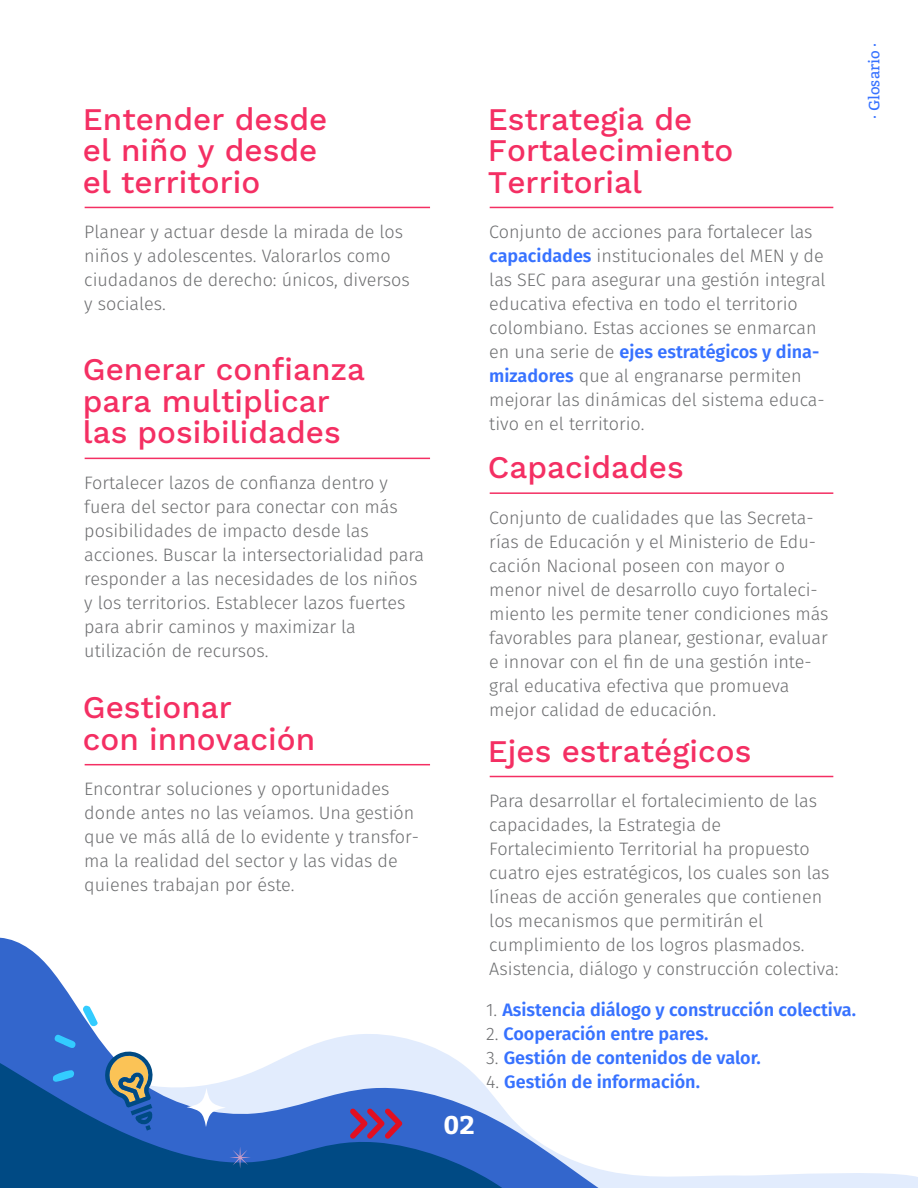
<style>
.page{position:relative;width:918px;height:1188px;background:#fff}
.page>*{position:absolute;margin:0;border:0;box-sizing:border-box;transform-origin:0 0}
.t1{font:31.5px/31.5px "Work Sans";color:#f42f63}
.t2{font:700 25.5px "Bitter";color:#fff}
.t3{font:300 18px/24px "Fira Sans";color:#6d6e70}
.t4{font:600 18px "Fira Sans";color:#3772ff}
.t5{font:15px "Bitter";color:#3772ff}
.s1{font-weight:600;color:#3772ff}
.s2{font-weight:300;color:#6d6e70}
</style>
<div class="page">
<svg style="left:0;top:938px;width:918px;height:250px"></svg>
<svg style="left:0;top:1033px;width:907px;height:155px"></svg>
<svg style="left:187px;top:1088px;width:39px;height:39px"></svg>
<svg style="left:350px;top:1108px;width:53px;height:31px;background:#764489"></svg>
<svg style="left:83px;top:1005px;width:15px;height:22px"></svg>
<svg style="left:52px;top:1069px;width:22px;height:13px"></svg>
<svg style="left:54px;top:1034px;width:22px;height:15px"></svg>
<svg style="left:229px;top:1147px;width:22px;height:22px"></svg>
<svg style="left:103px;top:1051px;width:51px;height:80px;background:#617e9c"></svg>
<hr style="left:85px;top:207px;width:345px;height:1px;background:#f42f63">
<hr style="left:85px;top:764px;width:345px;height:1px;background:#f42f63">
<hr style="left:85px;top:458px;width:345px;height:1px;background:#f42f63">
<hr style="left:490px;top:207px;width:343px;height:1px;background:#f42f63">
<hr style="left:490px;top:492px;width:343px;height:2px;background:#f42f63">
<hr style="left:490px;top:776px;width:343px;height:1px;background:#f42f63">
<h1 class="t1" style="left:83px;top:102px;width:246px">Entender desde el niño y desde el territorio</h1>
<p class="t3" style="left:84px;top:219px;width:327px">Planear y actuar desde la mirada de los niños y adolescentes. Valorarlos como ciudadanos de derecho: únicos, diversos y sociales.</p>
<h1 class="t1" style="left:83px;top:353px;width:284px">Generar confianza para multiplicar las posibilidades</h1>
<p class="t3" style="left:84px;top:470px;width:341px">Fortalecer lazos de confianza dentro y fuera del sector para conectar con más posibilidades de impacto desde las acciones. Buscar la intersectorialidad para responder a las necesidades de los niños y los territorios. Establecer lazos fuertes para abrir caminos y maximizar la utilización de recursos.</p>
<h1 class="t1" style="left:83px;top:691px;width:234px">Gestionar<br>con innovación</h1>
<p class="t3" style="left:84px;top:777px;width:336px">Encontrar soluciones y oportunidades donde antes no las veíamos. Una gestión que ve más allá de lo evidente y transfor&shy;ma la realidad del sector y las vidas de quienes trabajan por éste.</p>
<h2 class="t2" style="left:443px;top:1109px;width:33px">02</h2>
<h1 class="t1" style="left:488px;top:102px;width:247px">Estrategia de<br>Fortalecimiento<br>Territorial</h1>
<p class="t5" style="left:865px;top:119px;width:77px;rotate:-90deg">· Glosario ·</p>
<p class="t3" style="left:489px;top:220px;width:338px">Conjunto de acciones para fortalecer las <span class="s1">capacidades</span> institucionales del MEN y de las SEC para asegurar una gestión integral educativa efectiva en todo el territorio colombiano. Estas acciones se enmarcan en una serie de <span class="s1">ejes estratégicos y dina&shy;mizadores</span> que al engranarse permiten mejorar las dinámicas del sistema educa&shy;tivo en el territorio.</p>
<h1 class="t1" style="left:488px;top:451px;width:197px">Capacidades</h1>
<p class="t3" style="left:489px;top:505px;width:341px">Conjunto de cualidades que las Secreta&shy;rías de Educación y el Ministerio de Edu&shy;cación Nacional poseen con mayor o menor nivel de desarrollo cuyo fortaleci&shy;miento les permite tener condiciones más favorables para planear, gestionar, evaluar e innovar con el fin de una gestión inte&shy;gral educativa efectiva que promueva mejor calidad de educación.</p>
<h1 class="t1" style="left:488px;top:734px;width:265px">Ejes estratégicos</h1>
<p class="t3" style="left:489px;top:789px;width:351px">Para desarrollar el fortalecimiento de las capacidades, la Estrategia de Fortalecimiento Territorial ha propuesto cuatro ejes estratégicos, los cuales son las líneas de acción generales que contienen los mecanismos que permitirán el cumplimiento de los logros plasmados.<br>Asistencia, diálogo y construcción colectiva:</p>
<p class="t4" style="left:486px;top:995px;width:371px"><span class="s2">1.</span> Asistencia diálogo y construcción colectiva.</p>
<p class="t4" style="left:486px;top:1019px;width:224px"><span class="s2">2.</span> Cooperación entre pares.</p>
<p class="t4" style="left:486px;top:1043px;width:276px"><span class="s2">3.</span> Gestión de contenidos de valor.</p>
<p class="t4" style="left:486px;top:1067px;width:215px"><span class="s2">4.</span> Gestión de información.</p>
</div>
